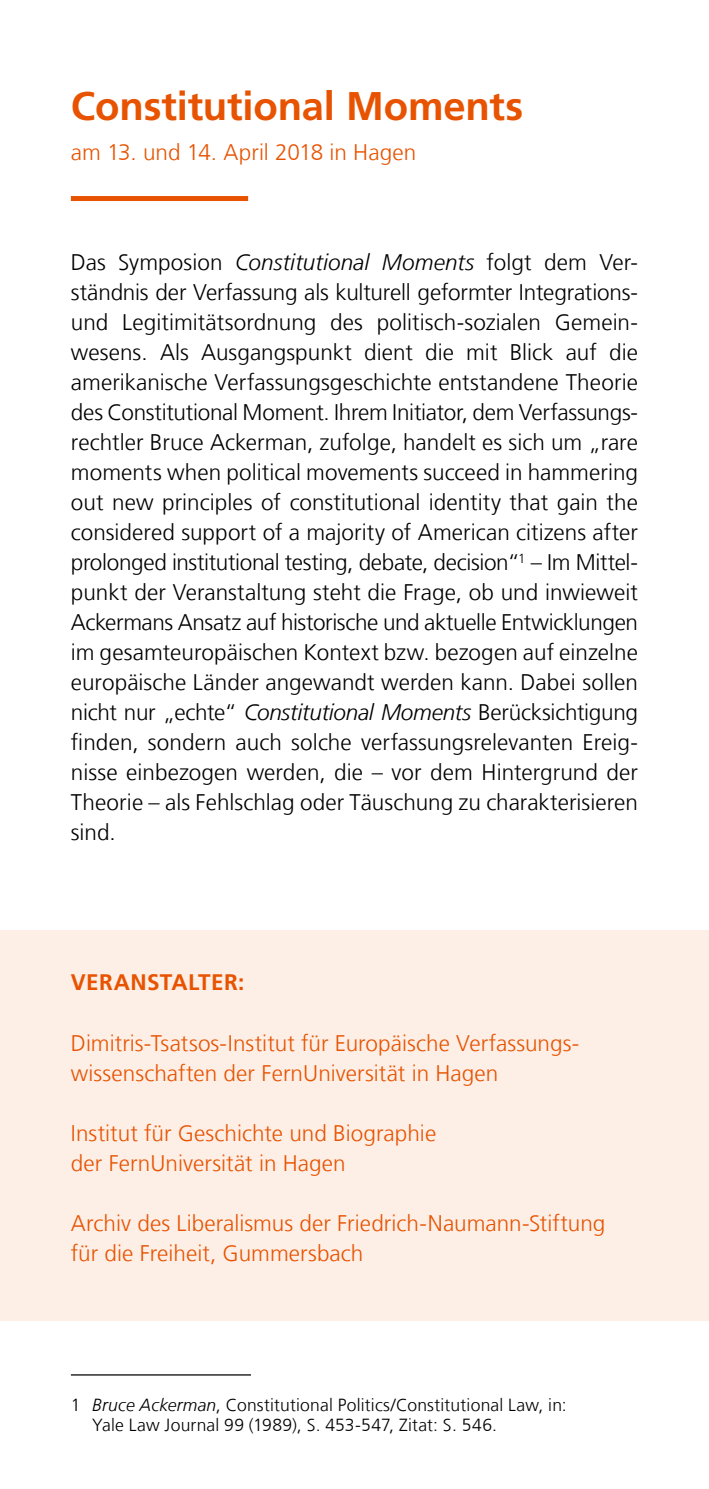
<style>
.page{position:relative;width:709px;height:1489px;background:#fff}
.page>*{position:absolute;margin:0;border:0;box-sizing:border-box;transform-origin:0 0}
.t1{font:700 40px "Frutiger LT Com";letter-spacing:-.005em;color:#e75300}
.t2{font:300 22.5px/30px "Frutiger LT Com";color:#000;text-align:justify}
.t3{font:300 22.5px/30px "Frutiger LT Com";letter-spacing:.005em;color:#e75300}
.t4{font:700 22.5px "Frutiger LT Com";letter-spacing:.015em;color:#e75300}
.t5{font:300 17.5px/20px "Frutiger LT Com";letter-spacing:.015em;color:#000}
.s1{font-style:italic}
</style>
<div class="page">
<div style="left:0;top:930px;width:709px;height:390px;background:#fdeee6"></div>
<hr style="left:71px;top:1374px;width:180px;height:1px;background:#000">
<div style="left:71px;top:196px;width:177px;height:5px;background:#e75300"></div>
<h1 class="t1" style="left:71px;top:83px;width:454px">Constitutional Moments</h1>
<p class="t3" style="left:71px;top:137px;width:347px">am 13. und 14. April 2018 in Hagen</p>
<p class="t2" style="left:71px;top:247px;width:568px">Das Symposion <span class="s1">Constitutional Moments</span> folgt dem Ver&shy;ständnis der Verfassung als kulturell geformter Integrations&shy;und Legitimitätsordnung des politisch-sozialen Gemein&shy;wesens. Als Ausgangspunkt dient die mit Blick auf die amerikanische Verfassungsgeschichte entstandene Theorie des Constitutional Moment. Ihrem Initiator, dem Verfassungs&shy;rechtler Bruce Ackerman, zufolge, handelt es sich um „rare moments when political movements succeed in hammering out new principles of constitutional identity that gain the considered support of a majority of American citizens after prolonged institutional testing, debate, decision“<sup>1</sup> – Im Mittel&shy;punkt der Veranstaltung steht die Frage, ob und inwieweit Ackermans Ansatz auf historische und aktuelle Entwicklungen im gesamteuropäischen Kontext bzw. bezogen auf einzelne europäische Länder angewandt werden kann. Dabei sollen nicht nur „echte“ <span class="s1">Constitutional Moments</span> Berücksichtigung finden, sondern auch solche verfassungsrelevanten Ereig&shy;nisse einbezogen werden, die – vor dem Hintergrund der Theorie – als Fehlschlag oder Täuschung zu charakterisieren sind.</p>
<p class="t4" style="left:71px;top:969px;width:175px">VERANSTALTER:</p>
<p class="t3" style="left:71px;top:1027px;width:508px">Dimitris-Tsatsos-Institut für Europäische Verfassungs&shy;wissenschaften der FernUniversität in Hagen</p>
<p class="t3" style="left:71px;top:1117px;width:367px">Institut für Geschichte und Biographie der FernUniversität in Hagen</p>
<p class="t3" style="left:71px;top:1207px;width:536px">Archiv des Liberalismus der Friedrich-Naumann-Stiftung für die Freiheit, Gummersbach</p>
<p class="t5" style="left:92px;top:1394px;width:476px;text-indent:-21px">1 <span class="s1">Bruce Ackerman</span>, Constitutional Politics/Constitutional Law, in:<br>Yale Law Journal 99 (1989), S. 453-547, Zitat: S. 546.</p>
</div>
